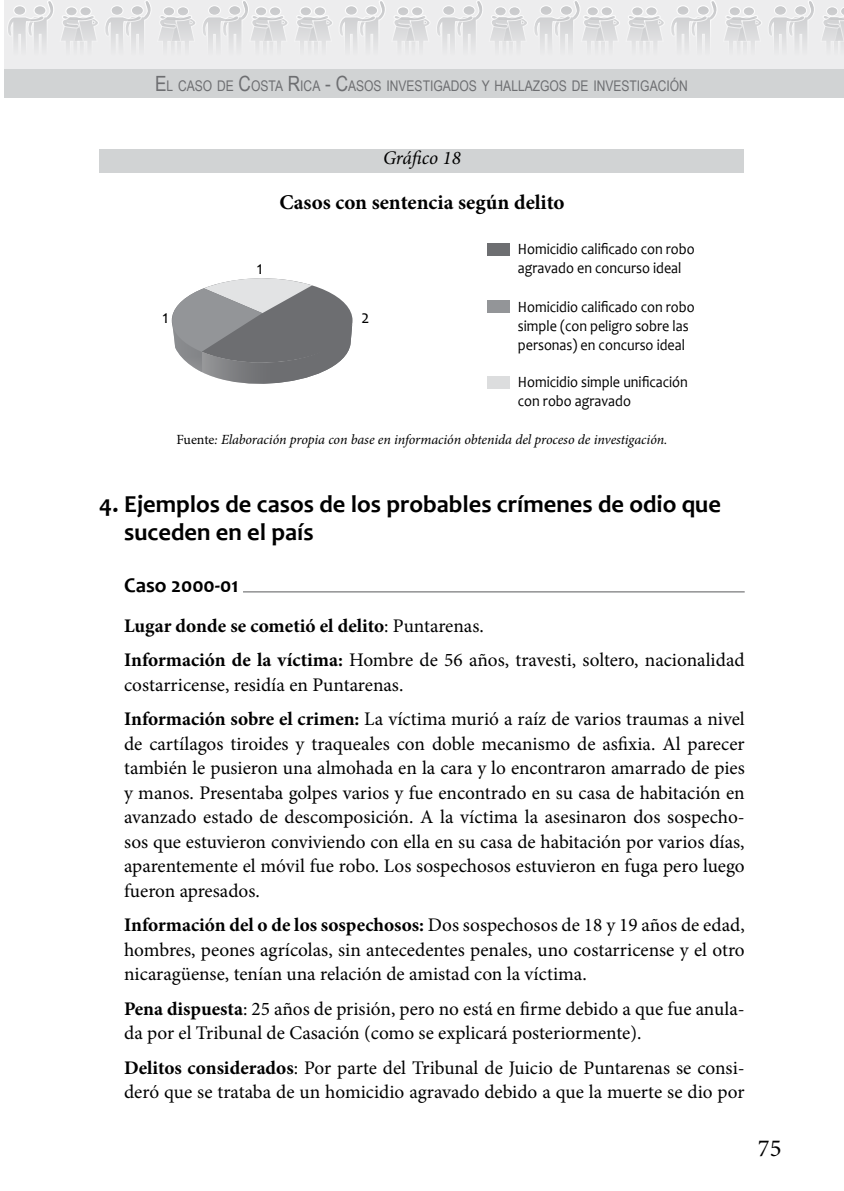
<style>
.page{position:relative;width:844px;height:1191px;background:#fff}
.page>*{position:absolute;margin:0;border:0;box-sizing:border-box;transform-origin:0 0}
.t1{font:700 24.5px/28px "Candara";color:#000}
.t2{font:24.5px "Minion Pro";color:#000}
.t3{font:700 21px "Minion Pro";color:#000}
.t4{font:700 21px "Candara";color:#000}
.t5{font:19.25px/24.5px "Minion Pro";color:#000}
.t6{font:italic 19.25px "Minion Pro";letter-spacing:-.015em;color:#000}
.t7{font:18.9px "Candara";color:#000;scale:.9 1}
.t8{font:15.75px/18.9px "Candara";color:#000;scale:.9 1}
.t9{font:14.7px "Arial Narrow";color:#6d6e71}
.t10{font:14.7px "Arial Narrow";color:#58595b}
.t11{font:italic 14px "Minion Pro";letter-spacing:-.005em;color:#000}
.s1{font-size:21px}
.s2{font-style:normal}
.s3{font-weight:700}
</style>
<div class="page">
<div style="left:4px;top:0;width:839px;height:82px;background:#ededee"></div>
<div style="left:4px;top:69px;width:839px;height:29px;background:#d1d3d4"></div>
<svg style="left:8px;top:0;width:835px;height:43px"></svg>
<div style="left:587px;top:7px;width:11px;height:9px;background:#c7c8ca;border-radius:50%"></div>
<div style="left:586px;top:6px;width:12px;height:10px;border:1px solid #fff;border-radius:50%"></div>
<div style="left:601px;top:7px;width:11px;height:9px;background:#c7c8ca;border-radius:50%"></div>
<div style="left:600px;top:6px;width:12px;height:10px;border:1px solid #fff;border-radius:50%"></div>
<div style="left:99px;top:149px;width:644px;height:24px;background:#d1d3d4"></div>
<hr style="left:243px;top:591px;width:501px;height:1px;background:#58595b">
<div style="left:487px;top:243px;width:23px;height:12px;background:#6d6e71"></div>
<div style="left:487px;top:300px;width:23px;height:13px;background:#939598"></div>
<div style="left:487px;top:376px;width:23px;height:12px;background:#dcddde"></div>
<svg style="left:171px;top:278px;width:181px;height:106px"></svg>
<p class="t9" style="left:155px;top:75px;width:534px"><span class="s1">E</span> L CASO DE <span class="s1">C</span>OSTA <span class="s1">R</span>ICA <span class="s1">- C</span>ASOS INVESTIGADOS Y HALLAZGOS DE INVESTIGACIÓN</p>
<p class="t10" style="left:332px;top:75px;width:181px"><span class="s1">A</span>NÁLISIS DEL MARC LEGAL</p>
<p class="t6" style="left:383px;top:145px;width:79px">Gráfico 18</p>
<p class="t3" style="left:279px;top:188px;width:287px">Casos con sentencia según delito</p>
<p class="t7" style="left:257px;top:256px;width:8px">1</p>
<p class="t7" style="left:162px;top:305px;width:8px">1</p>
<p class="t7" style="left:361px;top:305px;width:10px">2</p>
<p class="t8" style="left:517px;top:240px;width:198px">Homicidio calificado con robo agravado en concurso ideal</p>
<p class="t8" style="left:517px;top:297px;width:198px">Homicidio calificado con robo simple (con peligro sobre las personas) en concurso ideal</p>
<p class="t8" style="left:517px;top:372px;width:190px">Homicidio simple unificación con robo agravado</p>
<p class="t11" style="left:176px;top:430px;width:492px"><span class="s2">Fuente</span>: Elaboración propia con base en información obtenida del proceso de investigación.</p>
<p class="t1" style="left:124px;top:489px;width:598px;text-indent:-25px">4. Ejemplos de casos de los probables crímenes de odio que suceden en el país</p>
<p class="t4" style="left:124px;top:572px;width:116px">Caso 2000-01</p>
<p class="t5" style="left:124px;top:608px;width:622px;line-height:34.5px"><span class="s3">Lugar donde se cometió el delito</span>: Puntarenas.<br><span class="s3">Información de la víctima:</span> Hombre de 56 años, travesti, soltero, nacionalidad</p>
<p class="t5" style="left:124px;top:667px;width:622px;line-height:34.5px">costarricense, residía en Puntarenas.<br><span class="s3">Información sobre el crimen:</span> La víctima murió a raíz de varios traumas a nivel</p>
<p class="t5" style="left:124px;top:731px;width:622px;text-align:justify">de cartílagos tiroides y traqueales con doble mecanismo de asfixia. Al parecer también le pusieron una almohada en la cara y lo encontraron amarrado de pies y manos. Presentaba golpes varios y fue encontrado en su casa de habitación en avanzado estado de descomposición. A la víctima la asesinaron dos sospecho&shy;sos que estuvieron conviviendo con ella en su casa de habitación por varios días, aparentemente el móvil fue robo. Los sospechosos estuvieron en fuga pero luego fueron apresados.</p>
<p class="t5" style="left:124px;top:912px;width:622px;text-align:justify"><span class="s3">Información del o de los sospechosos:</span> Dos sospechosos de 18 y 19 años de edad, hombres, peones agrícolas, sin antecedentes penales, uno costarricense y el otro nicaragüense, tenían una relación de amistad con la víctima.</p>
<p class="t5" style="left:124px;top:996px;width:622px"><span class="s3">Pena dispuesta</span>: 25 años de prisión, pero no está en firme debido a que fue anula&shy;da por el Tribunal de Casación (como se explicará posteriormente).</p>
<p class="t5" style="left:124px;top:1055px;width:622px"><span class="s3">Delitos considerados</span>: Por parte del Tribunal de Juicio de Puntarenas se consi&shy;deró que se trataba de un homicidio agravado debido a que la muerte se dio por</p>
<p class="t2" style="left:757px;top:1132px;width:25px">75</p>
</div>
